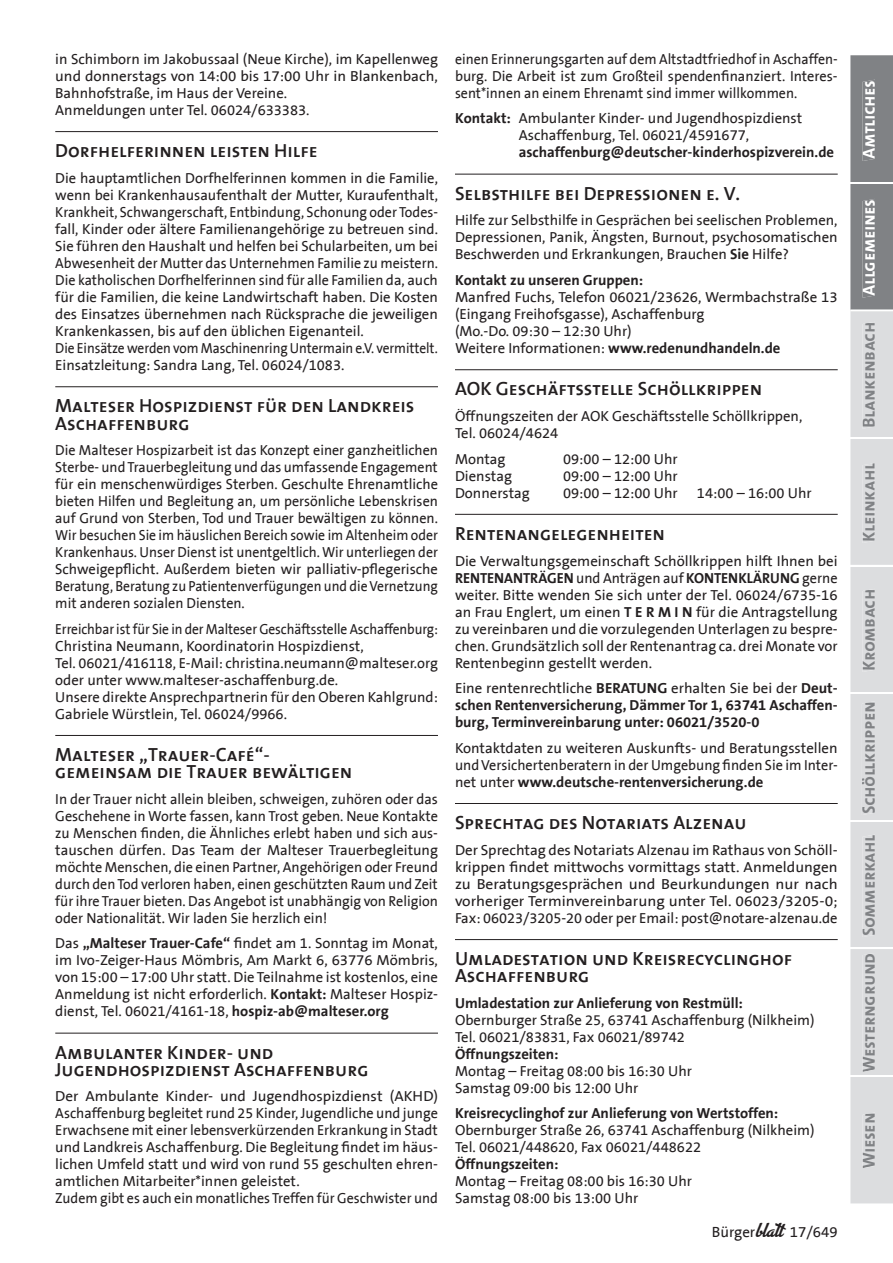
<style>
.page{position:relative;width:893px;height:1263px;background:#fff}
.page>*{position:absolute;margin:0;border:0;box-sizing:border-box;transform-origin:0 0}
.t1{font:19.2px/17px "The Sans Semi Bold Caps";color:#231f20}
.t2{font:italic 18px "The Sans Bold Caps";color:#808285}
.t3{font:italic 18px "The Sans Bold Caps";color:#fff}
.t4{font:15px "The Sans B5 Plain";color:#231f20}
.t5{font:14.7px/17px "The Sans B5 Plain";color:#231f20}
.t6{font:14.7px/17px "The Sans B5 Plain";color:#231f20;text-align:justify;scale:.96 1}
.t7{font:700 14.7px/17px "The Sans B7";color:#231f20}
.t8{font:14.7px/17px "The Sans B5 Plain";color:#231f20;scale:.92 1}
.t9{font:14.7px/17px "The Sans B5 Plain";color:#231f20;text-align:justify;scale:.95 1}
.s1{font-family:"The Sans B7";font-weight:700}
.s2{font-family:"The Sans B5 Plain";font-weight:400}
.s3{font-family:"Advertising Script";font-weight:700;font-size:16.5px}
</style>
<div class="page">
<hr style="left:455px;top:174px;width:383px;height:1px;background:#231f20">
<hr style="left:455px;top:369px;width:383px;height:1px;background:#231f20">
<hr style="left:455px;top:514px;width:383px;height:1px;background:#231f20">
<hr style="left:455px;top:803px;width:383px;height:1px;background:#231f20">
<hr style="left:455px;top:939px;width:383px;height:1px;background:#231f20">
<svg style="left:850px;top:55px;width:43px;height:1148px;background:#c9cacc"></svg>
<hr style="left:55px;top:131px;width:383px;height:1px;background:#231f20">
<hr style="left:55px;top:386px;width:383px;height:1px;background:#231f20">
<hr style="left:55px;top:735px;width:383px;height:1px;background:#231f20">
<hr style="left:55px;top:1033px;width:383px;height:1px;background:#231f20">
<p class="t5" style="left:55px;top:51px;width:384px">in Schimborn im Jakobussaal (Neue Kirche), im Kapellenweg und donnerstags von 14:00 bis 17:00 Uhr in Blankenbach, Bahnhofstraße, im Haus der Vereine.<br>Anmeldungen unter Tel. 06024/633383.</p>
<h1 class="t1" style="left:55px;top:142px;width:264px">Dorfhelferinnen leisten Hilfe</h1>
<p class="t5" style="left:55px;top:170px;width:384px">Die hauptamtlichen Dorfhelferinnen kommen in die Familie, wenn bei Krankenhausaufenthalt der Mutter, Kuraufenthalt, Krankheit, Schwangerschaft, Entbindung, Schonung oder Todes&shy;fall, Kinder oder ältere Familienangehörige zu betreuen sind.<br>Sie führen den Haushalt und helfen bei Schularbeiten, um bei Abwesenheit der Mutter das Unternehmen Familie zu meistern.<br>Die katholischen Dorfhelferinnen sind für alle Familien da, auch für die Familien, die keine Landwirtschaft haben. Die Kosten des Einsatzes übernehmen nach Rücksprache die jeweiligen Krankenkassen, bis auf den üblichen Eigenanteil.<br>Die Einsätze werden vom Maschinenring Untermain e.V. vermittelt.<br>Einsatzleitung: Sandra Lang, Tel. 06024/1083.</p>
<h1 class="t1" style="left:55px;top:397px;width:361px">Malteser Hospizdienst für den Landkreis<br>Aschaffenburg</h1>
<p class="t6" style="left:55px;top:442px;width:400px">Die Malteser Hospizarbeit ist das Konzept einer ganzheitlichen Sterbe- und Trauerbegleitung und das umfassende Engagement für ein menschenwürdiges Sterben. Geschulte Ehrenamtliche bieten Hilfen und Begleitung an, um persönliche Lebenskrisen auf Grund von Sterben, Tod und Trauer bewältigen zu können.<br>Wir besuchen Sie im häuslichen Bereich sowie im Altenheim oder Krankenhaus. Unser Dienst ist unentgeltlich. Wir unterliegen der Schweigepflicht. Außerdem bieten wir palliativ-pflegerische Beratung, Beratung zu Patientenverfügungen und die Vernetzung mit anderen sozialen Diensten.</p>
<p class="t8" style="left:55px;top:621px;width:417px">Erreichbar ist für Sie in der Malteser Geschäftsstelle Aschaffenburg:<br>Christina Neumann, Koordinatorin Hospizdienst,<br>Tel. 06021/416118, E-Mail: christina.neumann@malteser.org oder unter www.malteser-aschaffenburg.de.<br>Unsere direkte Ansprechpartnerin für den Oberen Kahlgrund:<br>Gabriele Würstlein, Tel. 06024/9966.</p>
<h1 class="t1" style="left:55px;top:746px;width:299px">Malteser „Trauer-Café“- gemeinsam die Trauer bewältigen</h1>
<p class="t5" style="left:55px;top:791px;width:384px;text-align:justify">In der Trauer nicht allein bleiben, schweigen, zuhören oder das Geschehene in Worte fassen, kann Trost geben. Neue Kontakte zu Menschen finden, die Ähnliches erlebt haben und sich aus&shy;tauschen dürfen. Das Team der Malteser Trauerbegleitung möchte Menschen, die einen Partner, Angehörigen oder Freund durch den Tod verloren haben, einen geschützten Raum und Zeit für ihre Trauer bieten. Das Angebot ist unabhängig von Religion oder Nationalität. Wir laden Sie herzlich ein!</p>
<p class="t5" style="left:55px;top:935px;width:384px;text-align:justify">Das <span class="s1">„Malteser Trauer-Cafe“</span> findet am 1. Sonntag im Monat, im Ivo-Zeiger-Haus Mömbris, Am Markt 6, 63776 Mömbris, von 15:00 – 17:00 Uhr statt. Die Teilnahme ist kostenlos, eine Anmeldung ist nicht erforderlich. <span class="s1">Kontakt:</span> Malteser Hospiz&shy;dienst, Tel. 06021/4161-18, <span class="s1">hospiz-ab@malteser.org</span></p>
<h1 class="t1" style="left:55px;top:1043px;width:315px">Ambulanter Kinder- und<br>Jugendhospizdienst Aschaffenburg</h1>
<p class="t5" style="left:55px;top:1088px;width:384px">Der Ambulante Kinder- und Jugendhospizdienst (AKHD)<br>Aschaffenburg begleitet rund 25 Kinder, Jugendliche und junge Erwachsene mit einer lebensverkürzenden Erkrankung in Stadt und Landkreis Aschaffenburg. Die Begleitung findet im häus&shy;lichen Umfeld statt und wird von rund 55 geschulten ehren&shy;amtlichen Mitarbeiter*innen geleistet.<br>Zudem gibt es auch ein monatliches Treffen für Geschwister und</p>
<p class="t9" style="left:455px;top:51px;width:404px">einen Erinnerungsgarten auf dem Altstadtfriedhof in Aschaffen&shy;burg. Die Arbeit ist zum Großteil spendenfinanziert. Interes&shy;sent*innen an einem Ehrenamt sind immer willkommen.</p>
<p class="t5" style="left:519px;top:110px;width:285px;text-indent:-64px"><span class="s1">Kontakt:</span> Ambulanter Kinder- und Jugendhospizdienst<br>Aschaffenburg, Tel. 06021/4591677,</p>
<p class="t7" style="left:519px;top:144px;width:317px">aschaffenburg@deutscher-kinderhospizverein.de</p>
<h1 class="t1" style="left:455px;top:184px;width:287px">Selbsthilfe bei Depressionen e. V.</h1>
<p class="t5" style="left:455px;top:212px;width:384px;text-align:justify">Hilfe zur Selbsthilfe in Gesprächen bei seelischen Problemen, Depressionen, Panik, Ängsten, Burnout, psychosomatischen Beschwerden und Erkrankungen, Brauchen <span class="s1">Sie</span> Hilfe?</p>
<p class="t7" style="left:455px;top:272px;width:190px">Kontakt zu unseren Gruppen:</p>
<p class="t5" style="left:455px;top:289px;width:384px">Manfred Fuchs, Telefon 06021/23626, Wermbachstraße 13 (Eingang Freihofsgasse), Aschaffenburg<br>(Mo.-Do. 09:30 – 12:30 Uhr)</p>
<p class="t7" style="left:455px;top:340px;width:327px"><span class="s2">Weitere Informationen:</span> www.redenundhandeln.de</p>
<h1 class="t1" style="left:455px;top:380px;width:309px">AOK Geschäftsstelle Schöllkrippen</h1>
<p class="t5" style="left:455px;top:408px;width:349px">Öffnungszeiten der AOK Geschäftsstelle Schöllkrippen,<br>Tel. 06024/4624</p>
<p class="t5" style="left:455px;top:451px;width:52px">Montag</p>
<p class="t5" style="left:563px;top:451px;width:116px">09:00 – 12:00 Uhr</p>
<p class="t5" style="left:455px;top:468px;width:59px">Dienstag</p>
<p class="t5" style="left:563px;top:468px;width:116px">09:00 – 12:00 Uhr</p>
<p class="t5" style="left:455px;top:485px;width:76px">Donnerstag</p>
<p class="t5" style="left:563px;top:485px;width:116px">09:00 – 12:00 Uhr</p>
<p class="t5" style="left:697px;top:485px;width:116px">14:00 – 16:00 Uhr</p>
<h1 class="t1" style="left:455px;top:524px;width:212px">Rentenangelegenheiten</h1>
<p class="t5" style="left:455px;top:553px;width:384px">Die Verwaltungsgemeinschaft Schöllkrippen hilft Ihnen bei</p>
<p class="t7" style="left:455px;top:570px;width:384px">RENTENANTRÄGEN <span class="s2">und Anträgen auf</span> KONTENKLÄRUNG <span class="s2">gerne</span></p>
<p class="t5" style="left:455px;top:587px;width:384px;text-align:justify">weiter. Bitte wenden Sie sich unter der Tel. 06024/6735-16 an Frau Englert, um einen <span class="s1">T E R M I N</span> für die Antragstellung zu vereinbaren und die vorzulegenden Unterlagen zu bespre&shy;chen. Grundsätzlich soll der Rentenantrag ca. drei Monate vor Rentenbeginn gestellt werden.</p>
<p class="t5" style="left:455px;top:680px;width:384px">Eine rentenrechtliche <span class="s1">BERATUNG</span> erhalten Sie bei der <span class="s1">Deut-</span></p>
<p class="t7" style="left:455px;top:697px;width:384px">schen Rentenversicherung, Dämmer Tor 1, 63741 Aschaffen&shy;burg, Terminvereinbarung unter: 06021/3520-0</p>
<p class="t5" style="left:455px;top:740px;width:384px">Kontaktdaten zu weiteren Auskunfts- und Beratungsstellen und Versichertenberatern in der Umgebung finden Sie im Inter-</p>
<p class="t7" style="left:455px;top:774px;width:310px"><span class="s2">net unter</span> www.deutsche-rentenversicherung.de</p>
<h1 class="t1" style="left:455px;top:814px;width:293px">Sprechtag des Notariats Alzenau</h1>
<p class="t5" style="left:455px;top:842px;width:384px;text-align:justify">Der Sprechtag des Notariats Alzenau im Rathaus von Schöll&shy;krippen findet mittwochs vormittags statt. Anmeldungen zu Beratungsgesprächen und Beurkundungen nur nach vorheriger Terminvereinbarung unter Tel. 06023/3205-0; Fax: 06023/3205-20 oder per Email: post@notare-alzenau.de</p>
<h1 class="t1" style="left:455px;top:950px;width:339px">Umladestation und Kreisrecyclinghof<br>Aschaffenburg</h1>
<p class="t7" style="left:455px;top:995px;width:289px">Umladestation zur Anlieferung von Restmüll:</p>
<p class="t5" style="left:455px;top:1012px;width:361px">Obernburger Straße 25, 63741 Aschaffenburg (Nilkheim)<br>Tel. 06021/83831, Fax 06021/89742</p>
<p class="t7" style="left:455px;top:1046px;width:105px">Öffnungszeiten:</p>
<p class="t5" style="left:455px;top:1063px;width:239px">Montag – Freitag 08:00 bis 16:30 Uhr<br>Samstag 09:00 bis 12:00 Uhr</p>
<p class="t7" style="left:455px;top:1105px;width:325px">Kreisrecyclinghof zur Anlieferung von Wertstoffen:</p>
<p class="t5" style="left:455px;top:1122px;width:361px">Obernburger Straße 26, 63741 Aschaffenburg (Nilkheim)<br>Tel. 06021/448620, Fax 06021/448622</p>
<p class="t7" style="left:455px;top:1156px;width:105px">Öffnungszeiten:</p>
<p class="t5" style="left:455px;top:1173px;width:239px">Montag – Freitag 08:00 bis 16:30 Uhr<br>Samstag 08:00 bis 13:00 Uhr</p>
<p class="t4" style="left:712px;top:1224px;width:127px">Bürger<span class="s3">blatt</span> 17/649</p>
<p class="t3" style="left:854px;top:158px;width:86px;rotate:-90deg">Amtliches</p>
<p class="t3" style="left:854px;top:295px;width:103px;rotate:-90deg">Allgemeines</p>
<p class="t2" style="left:854px;top:427px;width:112px;rotate:-90deg">Blankenbach</p>
<p class="t2" style="left:854px;top:541px;width:86px;rotate:-90deg">Kleinkahl</p>
<p class="t2" style="left:854px;top:670px;width:88px;rotate:-90deg">Krombach</p>
<p class="t2" style="left:854px;top:813px;width:119px;rotate:-90deg">Schöllkrippen</p>
<p class="t2" style="left:854px;top:935px;width:108px;rotate:-90deg">Sommerkahl</p>
<p class="t2" style="left:854px;top:1072px;width:126px;rotate:-90deg">Westerngrund</p>
<p class="t2" style="left:854px;top:1168px;width:63px;rotate:-90deg">Wiesen</p>
</div>
